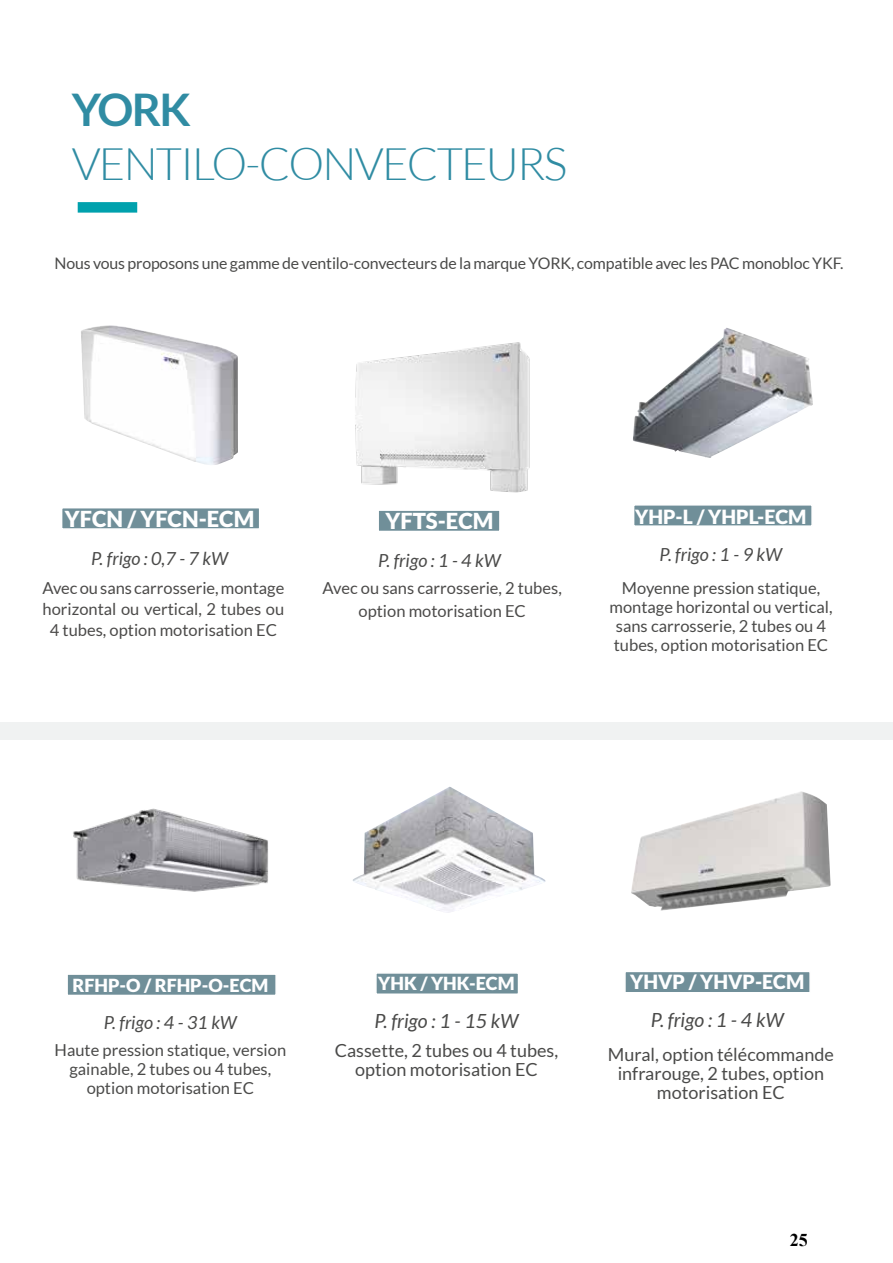
<style>
.page{position:relative;width:893px;height:1263px;background:#fff}
.page>*{position:absolute;margin:0;border:0;box-sizing:border-box;transform-origin:0 0}
.t1{font:300 45px "Lato";letter-spacing:-.04em;color:#308ca3}
.t2{font:700 45px "Lato";color:#308ca3}
.t3{font:900 22.05px "Lato";color:#fff}
.t4{font:italic 19.5px "Lato";color:#4a4a49}
.t5{font:900 19.5px "Lato";color:#fff}
.t6{font:18px/18.9px "Lato";color:#4a4a49;text-align:center}
.t7{font:italic 18px "Lato";color:#4a4a49}
.t8{font:900 18px "Lato";color:#fff}
.t9{font:700 18px "Times New Roman";color:#000}
.t10{font:16.5px/18.9px "Lato";color:#4a4a49;text-align:center}
.t11{font:16.5px/21px "Lato";color:#4b4a49;text-align:center}
.t12{font:15.9px "Lato";letter-spacing:-.01em;color:#4a4a49}
</style>
<div class="page">
<div style="left:375px;top:972px;width:144px;height:23px;background:#708f99;border:2px solid #fff"></div>
<div style="left:78px;top:202px;width:59px;height:11px;background:#00a1ad"></div>
<img style="left:81px;top:325px;width:157px;height:140px">
<img style="left:355px;top:342px;width:175px;height:151px">
<img style="left:633px;top:328px;width:180px;height:130px">
<img style="left:73px;top:808px;width:195px;height:84px">
<img style="left:352px;top:786px;width:194px;height:127px">
<img style="left:631px;top:791px;width:200px;height:120px">
<div style="left:0;top:722px;width:893px;height:17px;background:#f0f2f2"></div>
<div style="left:61px;top:507px;width:199px;height:23px;background:#708f99;border:2px solid #fff"></div>
<div style="left:377px;top:509px;width:124px;height:23px;background:#708f99;border:2px solid #fff"></div>
<div style="left:633px;top:504px;width:180px;height:23px;background:#708f99;border:2px solid #fff"></div>
<div style="left:66px;top:973px;width:211px;height:23px;background:#708f99;border:2px solid #fff"></div>
<div style="left:624px;top:971px;width:187px;height:22px;background:#708f99;border:2px solid #fff"></div>
<h1 class="t2" style="left:72px;top:84px;width:121px">YORK</h1>
<h1 class="t1" style="left:72px;top:140px;width:497px">VENTILO-CONVECTEURS</h1>
<p class="t12" style="left:55px;top:255px;width:790px">Nous vous proposons une gamme de ventilo-convecteurs de la marque YORK, compatible avec les PAC monobloc YKF.</p>
<h2 class="t3" style="left:65px;top:506px;width:191px">YFCN / YFCN-ECM</h2>
<p class="t7" style="left:91px;top:548px;width:138px">P. frigo : 0,7 - 7 kW</p>
<p class="t11" style="left:42px;top:578px;width:243px">Avec ou sans carrosserie, montage horizontal ou vertical, 2 tubes ou<br>4 tubes, option motorisation EC</p>
<p class="t11" style="left:323px;top:577px;width:241px;line-height:22.5px">Avec ou sans carrosserie, 2 tubes, option motorisation EC</p>
<h2 class="t3" style="left:385px;top:508px;width:109px">YFTS-ECM</h2>
<p class="t7" style="left:378px;top:550px;width:124px">P. frigo : 1 - 4 kW</p>
<p class="t5" style="left:635px;top:505px;width:173px">YHP-L / YHPL-ECM</p>
<p class="t7" style="left:660px;top:545px;width:124px">P. frigo : 1 - 9 kW</p>
<p class="t10" style="left:609px;top:579px;width:225px">Moyenne pression statique, montage horizontal ou vertical, sans carrosserie, 2 tubes ou 4 tubes, option motorisation EC</p>
<p class="t8" style="left:72px;top:974px;width:198px">RFHP-O / RFHP-O-ECM</p>
<p class="t7" style="left:104px;top:1013px;width:135px">P. frigo : 4 - 31 kW</p>
<p class="t8" style="left:378px;top:973px;width:138px">YHK / YHK-ECM</p>
<p class="t4" style="left:374px;top:1010px;width:146px">P. frigo : 1 - 15 kW</p>
<p class="t5" style="left:630px;top:970px;width:176px">YHVP / YHVP-ECM</p>
<p class="t4" style="left:651px;top:1009px;width:134px">P. frigo : 1 - 4 kW</p>
<p class="t10" style="left:55px;top:1040px;width:233px">Haute pression statique, version gainable, 2 tubes ou 4 tubes, option motorisation EC</p>
<p class="t6" style="left:335px;top:1041px;width:225px">Cassette, 2 tubes ou 4 tubes, option motorisation EC</p>
<p class="t6" style="left:608px;top:1044px;width:228px">Mural, option télécommande infrarouge, 2 tubes, option motorisation EC</p>
<p class="t9" style="left:790px;top:1227px;width:19px">25</p>
</div>
